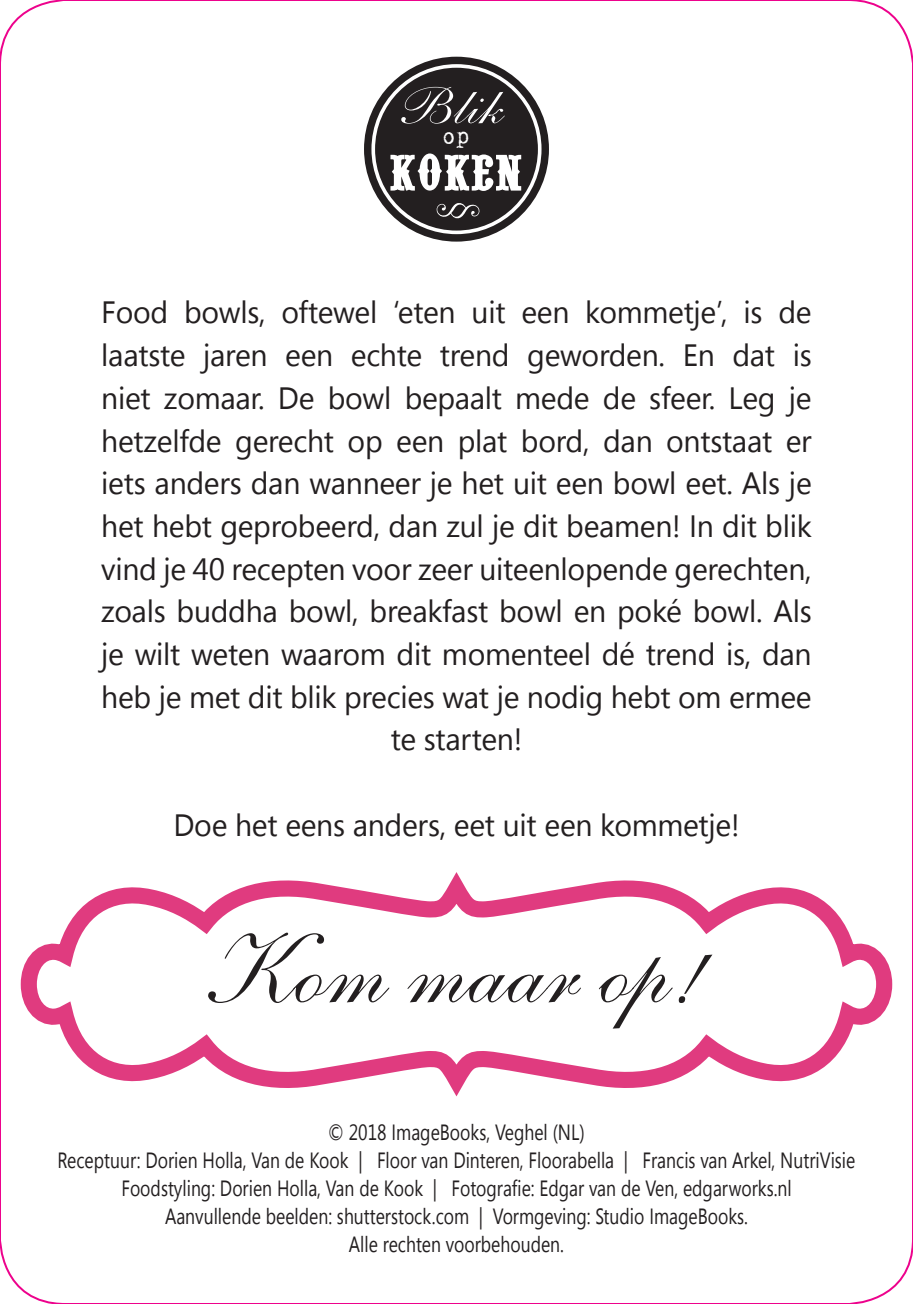
<style>
.page{position:relative;width:913px;height:1304px;background:#fff}
.page>*{position:absolute;margin:0;border:0;box-sizing:border-box;transform-origin:0 0}
.t1{font:100px "Shelley LT Std Script";color:#231f20}
.t2{font:52.4px "Shelley LT Std Script";color:#fff;scale:1.15 1}
.t3{font:30.8px/42.8px "Segoe UI";letter-spacing:-.01em;color:#231f20;text-align:center}
.t4{font:24px "Kingthings Trypewriter 2";color:#fff}
.t5{font:22px/28px "Segoe UI";color:#231f20;text-align:center;scale:.8 1}
</style>
<div class="page">
<svg style="left:20px;top:872px;width:873px;height:225px"></svg>
<div style="left:364px;top:57px;width:185px;height:185px;background:#231f20;border-radius:50%"></div>
<div style="left:371px;top:64px;width:170px;height:170px;border:4px solid #fff;border-radius:50%"></div>
<svg style="left:390px;top:153px;width:131px;height:77px"></svg>
<h2 class="t2" style="left:400px;top:75px;width:91px">Blik</h2>
<p class="t4" style="left:442px;top:122px;width:30px">op</p>
<p class="t3" style="left:101px;top:290px;width:712px">Food bowls, oftewel ‘eten uit een kommetje’, is de laatste jaren een echte trend geworden. En dat is niet zomaar. De bowl bepaalt mede de sfeer. Leg je hetzelfde gerecht op een plat bord, dan ontstaat er iets anders dan wanneer je het uit een bowl eet. Als je het hebt geprobeerd, dan zul je dit beamen! In dit blik vind je 40 recepten voor zeer uiteenlopende gerechten, zoals buddha bowl, breakfast bowl en poké bowl. Als je wilt weten waarom dit momenteel dé trend is, dan heb je met dit blik precies wat je nodig hebt om ermee te starten!</p>
<p class="t3" style="left:173px;top:802px;width:568px">Doe het eens anders, eet uit een kommetje!</p>
<h1 class="t1" style="left:209px;top:911px;width:496px">Kom maar op!</h1>
<p class="t5" style="left:58px;top:1117px;width:998px">© 2018 ImageBooks, Veghel (NL)<br>Receptuur: Dorien Holla, Van de Kook | Floor van Dinteren, Floorabella | Francis van Arkel, NutriVisie Foodstyling: Dorien Holla, Van de Kook | Fotografie: Edgar van de Ven, edgarworks.nl<br>Aanvullende beelden: shutterstock.com | Vormgeving: Studio ImageBooks.<br>Alle rechten voorbehouden.</p>
</div>
